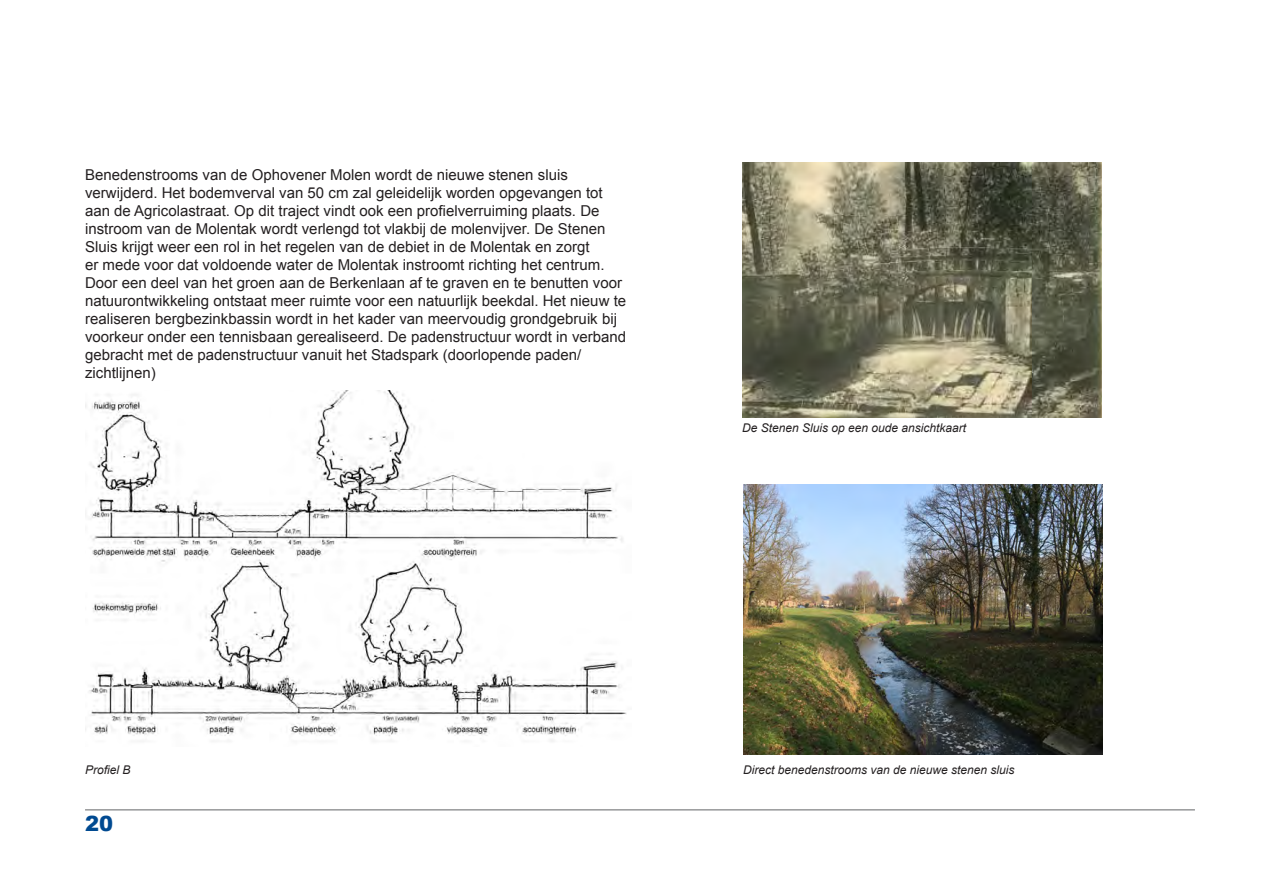
<style>
.page{position:relative;width:1263px;height:893px;background:#fff}
.page>*{position:absolute;margin:0;border:0;box-sizing:border-box;transform-origin:0 0}
.t1{font:900 21px "Arial";color:#004a91}
.tekst{font:15px/18px "Arial";color:#231f20}
.Onderschrift{font:italic 12px "Arial";color:#231f20}
</style>
<div class="page">
<hr style="left:85px;top:809px;width:1110px;height:1px;background:#636466">
<img style="left:85px;top:391px;width:542px;height:351px">
<img style="left:743px;top:485px;width:359px;height:270px">
<img style="left:742px;top:162px;width:359px;height:255px">
<p class="tekst" style="left:85px;top:166px;width:543px">Benedenstrooms van de Ophovener Molen wordt de nieuwe stenen sluis verwijderd. Het bodemverval van 50 cm zal geleidelijk worden opgevangen tot aan de Agricolastraat. Op dit traject vindt ook een profielverruiming plaats. De instroom van de Molentak wordt verlengd tot vlakbij de molenvijver. De Stenen Sluis krijgt weer een rol in het regelen van de debiet in de Molentak en zorgt<br>er mede voor dat voldoende water de Molentak instroomt richting het centrum.<br>Door een deel van het groen aan de Berkenlaan af te graven en te benutten voor natuurontwikkeling ontstaat meer ruimte voor een natuurlijk beekdal. Het nieuw te realiseren bergbezinkbassin wordt in het kader van meervoudig grondgebruik bij voorkeur onder een tennisbaan gerealiseerd. De padenstructuur wordt in verband gebracht met de padenstructuur vanuit het Stadspark (doorlopende paden/ zichtlijnen)</p>
<p class="Onderschrift" style="left:742px;top:420px;width:226px">De Stenen Sluis op een oude ansichtkaart</p>
<p class="Onderschrift" style="left:85px;top:762px;width:47px">Profiel B</p>
<p class="Onderschrift" style="left:743px;top:762px;width:273px">Direct benedenstrooms van de nieuwe stenen sluis</p>
<h1 class="t1" style="left:85px;top:809px;width:30px">20</h1>
</div>
